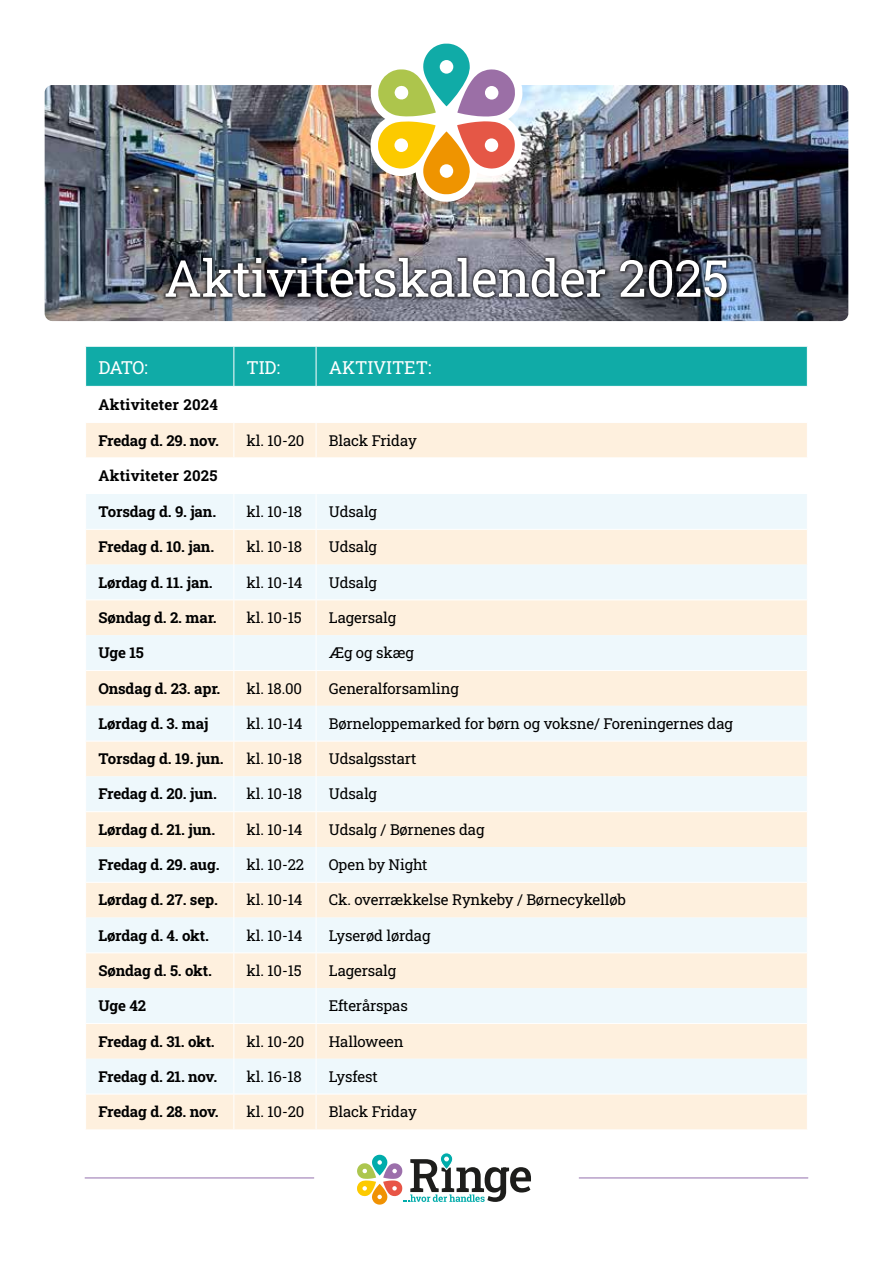
<style>
.page{position:relative;width:893px;height:1263px;background:#fff}
.page>*{position:absolute;margin:0;border:0;box-sizing:border-box;transform-origin:0 0}
.t1{font:51px "Roboto Slab";letter-spacing:-.01em;color:#fff}
.t2{font:18px "Roboto Slab";letter-spacing:-.01em;color:#fff}
.t3{font:15px "Roboto Slab";letter-spacing:-.01em;color:#000}
.t4{font:700 15px "Roboto Slab";letter-spacing:-.01em;color:#000}
.t5{font:700 15px "Roboto Slab";letter-spacing:.02em;color:#000}
</style>
<div class="page">
<div style="left:86px;top:347px;width:721px;height:39px;background:#10aba7"></div>
<svg style="left:86px;top:423px;width:721px;height:706px;fill:#fef0de"></svg>
<svg style="left:86px;top:494px;width:721px;height:600px;background:#f5f4ee"></svg>
<hr style="left:233px;top:347px;width:1px;height:39px;background:#fff">
<hr style="left:316px;top:347px;width:1px;height:39px;background:#fff">
<hr style="left:233px;top:423px;width:1px;height:34px;background:#fff">
<hr style="left:233px;top:530px;width:1px;height:35px;background:#fff">
<hr style="left:316px;top:423px;width:1px;height:34px;background:#fff">
<hr style="left:316px;top:530px;width:1px;height:35px;background:#fff">
<hr style="left:233px;top:847px;width:1px;height:35px;background:#fff">
<hr style="left:233px;top:917px;width:1px;height:35px;background:#fff">
<hr style="left:316px;top:847px;width:1px;height:35px;background:#fff">
<hr style="left:316px;top:917px;width:1px;height:35px;background:#fff">
<hr style="left:85px;top:457px;width:149px;height:1px;background:#fff">
<hr style="left:85px;top:529px;width:149px;height:1px;background:#fff">
<hr style="left:234px;top:457px;width:82px;height:1px;background:#fff">
<hr style="left:233px;top:494px;width:1px;height:35px;background:#fff">
<hr style="left:234px;top:529px;width:82px;height:1px;background:#fff">
<hr style="left:316px;top:457px;width:492px;height:1px;background:#fff">
<hr style="left:316px;top:494px;width:1px;height:35px;background:#fff">
<hr style="left:316px;top:529px;width:492px;height:1px;background:#fff">
<hr style="left:233px;top:565px;width:1px;height:34px;background:#fff">
<hr style="left:316px;top:565px;width:1px;height:34px;background:#fff">
<hr style="left:85px;top:599px;width:149px;height:1px;background:#fff">
<hr style="left:234px;top:599px;width:82px;height:1px;background:#fff">
<hr style="left:316px;top:599px;width:492px;height:1px;background:#fff">
<hr style="left:233px;top:600px;width:1px;height:35px;background:#fff">
<hr style="left:316px;top:600px;width:1px;height:35px;background:#fff">
<hr style="left:233px;top:635px;width:1px;height:35px;background:#fff">
<hr style="left:316px;top:635px;width:1px;height:35px;background:#fff">
<hr style="left:85px;top:670px;width:149px;height:1px;background:#fff">
<hr style="left:234px;top:670px;width:82px;height:1px;background:#fff">
<hr style="left:316px;top:670px;width:492px;height:1px;background:#fff">
<hr style="left:233px;top:671px;width:1px;height:35px;background:#fff">
<hr style="left:316px;top:671px;width:1px;height:35px;background:#fff">
<hr style="left:233px;top:706px;width:1px;height:35px;background:#fff">
<hr style="left:316px;top:706px;width:1px;height:35px;background:#fff">
<hr style="left:85px;top:741px;width:149px;height:1px;background:#fff">
<hr style="left:234px;top:741px;width:82px;height:1px;background:#fff">
<hr style="left:316px;top:741px;width:492px;height:1px;background:#fff">
<hr style="left:233px;top:741px;width:1px;height:35px;background:#fff">
<hr style="left:316px;top:741px;width:1px;height:35px;background:#fff">
<hr style="left:233px;top:776px;width:1px;height:35px;background:#fff">
<hr style="left:316px;top:776px;width:1px;height:35px;background:#fff">
<hr style="left:85px;top:811px;width:149px;height:1px;background:#fff">
<hr style="left:234px;top:811px;width:82px;height:1px;background:#fff">
<hr style="left:316px;top:811px;width:492px;height:1px;background:#fff">
<hr style="left:233px;top:812px;width:1px;height:35px;background:#fff">
<hr style="left:316px;top:812px;width:1px;height:35px;background:#fff">
<hr style="left:85px;top:882px;width:149px;height:1px;background:#fff">
<hr style="left:234px;top:882px;width:82px;height:1px;background:#fff">
<hr style="left:316px;top:882px;width:492px;height:1px;background:#fff">
<hr style="left:233px;top:883px;width:1px;height:34px;background:#fff">
<hr style="left:316px;top:883px;width:1px;height:34px;background:#fff">
<hr style="left:85px;top:952px;width:149px;height:1px;background:#fff">
<hr style="left:234px;top:952px;width:82px;height:1px;background:#fff">
<hr style="left:316px;top:952px;width:492px;height:1px;background:#fff">
<hr style="left:233px;top:953px;width:1px;height:35px;background:#fff">
<hr style="left:316px;top:953px;width:1px;height:35px;background:#fff">
<hr style="left:233px;top:988px;width:1px;height:35px;background:#fff">
<hr style="left:316px;top:988px;width:1px;height:35px;background:#fff">
<hr style="left:85px;top:1023px;width:149px;height:1px;background:#fff">
<hr style="left:234px;top:1023px;width:82px;height:1px;background:#fff">
<hr style="left:316px;top:1023px;width:492px;height:1px;background:#fff">
<hr style="left:233px;top:1024px;width:1px;height:35px;background:#fff">
<hr style="left:233px;top:1094px;width:1px;height:35px;background:#fff">
<hr style="left:316px;top:1024px;width:1px;height:35px;background:#fff">
<hr style="left:316px;top:1094px;width:1px;height:35px;background:#fff">
<hr style="left:233px;top:1059px;width:1px;height:35px;background:#fff">
<hr style="left:316px;top:1059px;width:1px;height:35px;background:#fff">
<hr style="left:85px;top:1094px;width:149px;height:1px;background:#fff">
<hr style="left:234px;top:1094px;width:82px;height:1px;background:#fff">
<hr style="left:316px;top:1094px;width:492px;height:1px;background:#fff">
<img style="left:45px;top:85px;width:803px;height:236px">
<div style="left:162px;top:254px;width:569px;height:47px;background:#000;opacity:.75"></div>
<svg style="left:370px;top:43px;width:152px;height:159px"></svg>
<hr style="left:85px;top:1177px;width:229px;height:1px;background:#936fad">
<hr style="left:579px;top:1177px;width:229px;height:1px;background:#936fad">
<svg style="left:357px;top:1152px;width:174px;height:52px"></svg>
<h1 class="t1" style="left:164px;top:243px;width:567px">Aktivitetskalender 2025</h1>
<p class="t2" style="left:98px;top:355px;width:51px">DATO:</p>
<p class="t2" style="left:247px;top:355px;width:35px">TID:</p>
<p class="t2" style="left:329px;top:355px;width:104px">AKTIVITET:</p>
<p class="t5" style="left:98px;top:394px;width:121px">Aktiviteter 2024</p>
<p class="t4" style="left:98px;top:430px;width:122px">Fredag d. 29. nov.</p>
<p class="t3" style="left:247px;top:430px;width:59px">kl. 10-20</p>
<p class="t3" style="left:329px;top:430px;width:89px">Black Friday</p>
<p class="t5" style="left:98px;top:465px;width:121px">Aktiviteter 2025</p>
<p class="t4" style="left:98px;top:501px;width:119px">Torsdag d. 9. jan.</p>
<p class="t3" style="left:247px;top:501px;width:57px">kl. 10-18</p>
<p class="t3" style="left:329px;top:501px;width:50px">Udsalg</p>
<p class="t4" style="left:98px;top:537px;width:117px">Fredag d. 10. jan.</p>
<p class="t3" style="left:247px;top:537px;width:57px">kl. 10-18</p>
<p class="t3" style="left:329px;top:537px;width:50px">Udsalg</p>
<p class="t4" style="left:98px;top:572px;width:116px">Lørdag d. 11. jan.</p>
<p class="t3" style="left:247px;top:572px;width:57px">kl. 10-14</p>
<p class="t3" style="left:329px;top:572px;width:50px">Udsalg</p>
<p class="t4" style="left:98px;top:607px;width:120px">Søndag d. 2. mar.</p>
<p class="t3" style="left:247px;top:607px;width:57px">kl. 10-15</p>
<p class="t3" style="left:329px;top:607px;width:69px">Lagersalg</p>
<p class="t4" style="left:98px;top:642px;width:47px">Uge 15</p>
<p class="t3" style="left:329px;top:642px;width:86px">Æg og skæg</p>
<p class="t4" style="left:98px;top:678px;width:123px">Onsdag d. 23. apr.</p>
<p class="t3" style="left:247px;top:678px;width:57px">kl. 18.00</p>
<p class="t3" style="left:329px;top:678px;width:132px">Generalforsamling</p>
<p class="t4" style="left:98px;top:713px;width:112px">Lørdag d. 3. maj</p>
<p class="t3" style="left:247px;top:713px;width:57px">kl. 10-14</p>
<p class="t3" style="left:329px;top:713px;width:406px">Børneloppemarked for børn og voksne/ Foreningernes dag</p>
<p class="t4" style="left:98px;top:748px;width:127px">Torsdag d. 19. jun.</p>
<p class="t3" style="left:247px;top:748px;width:57px">kl. 10-18</p>
<p class="t3" style="left:329px;top:748px;width:89px">Udsalgsstart</p>
<p class="t4" style="left:98px;top:784px;width:120px">Fredag d. 20. jun.</p>
<p class="t3" style="left:247px;top:784px;width:57px">kl. 10-18</p>
<p class="t3" style="left:329px;top:784px;width:50px">Udsalg</p>
<p class="t4" style="left:98px;top:819px;width:118px">Lørdag d. 21. jun.</p>
<p class="t3" style="left:247px;top:819px;width:57px">kl. 10-14</p>
<p class="t3" style="left:329px;top:819px;width:157px">Udsalg / Børnenes dag</p>
<p class="t4" style="left:98px;top:854px;width:123px">Fredag d. 29. aug.</p>
<p class="t3" style="left:247px;top:854px;width:59px">kl. 10-22</p>
<p class="t3" style="left:329px;top:854px;width:100px">Open by Night</p>
<p class="t4" style="left:98px;top:889px;width:121px">Lørdag d. 27. sep.</p>
<p class="t3" style="left:247px;top:889px;width:57px">kl. 10-14</p>
<p class="t3" style="left:329px;top:889px;width:299px">Ck. overrækkelse Rynkeby / Børnecykelløb</p>
<p class="t4" style="left:98px;top:925px;width:112px">Lørdag d. 4. okt.</p>
<p class="t3" style="left:247px;top:925px;width:57px">kl. 10-14</p>
<p class="t3" style="left:329px;top:925px;width:103px">Lyserød lørdag</p>
<p class="t4" style="left:98px;top:960px;width:115px">Søndag d. 5. okt.</p>
<p class="t3" style="left:247px;top:960px;width:57px">kl. 10-15</p>
<p class="t3" style="left:329px;top:960px;width:69px">Lagersalg</p>
<p class="t4" style="left:98px;top:995px;width:49px">Uge 42</p>
<p class="t3" style="left:329px;top:995px;width:81px">Efterårspas</p>
<p class="t4" style="left:98px;top:1031px;width:118px">Fredag d. 31. okt.</p>
<p class="t3" style="left:247px;top:1031px;width:59px">kl. 10-20</p>
<p class="t3" style="left:329px;top:1031px;width:76px">Halloween</p>
<p class="t4" style="left:98px;top:1066px;width:120px">Fredag d. 21. nov.</p>
<p class="t3" style="left:247px;top:1066px;width:57px">kl. 16-18</p>
<p class="t3" style="left:329px;top:1066px;width:50px">Lysfest</p>
<p class="t4" style="left:98px;top:1101px;width:122px">Fredag d. 28. nov.</p>
<p class="t3" style="left:247px;top:1101px;width:59px">kl. 10-20</p>
<p class="t3" style="left:329px;top:1101px;width:89px">Black Friday</p>
</div>
